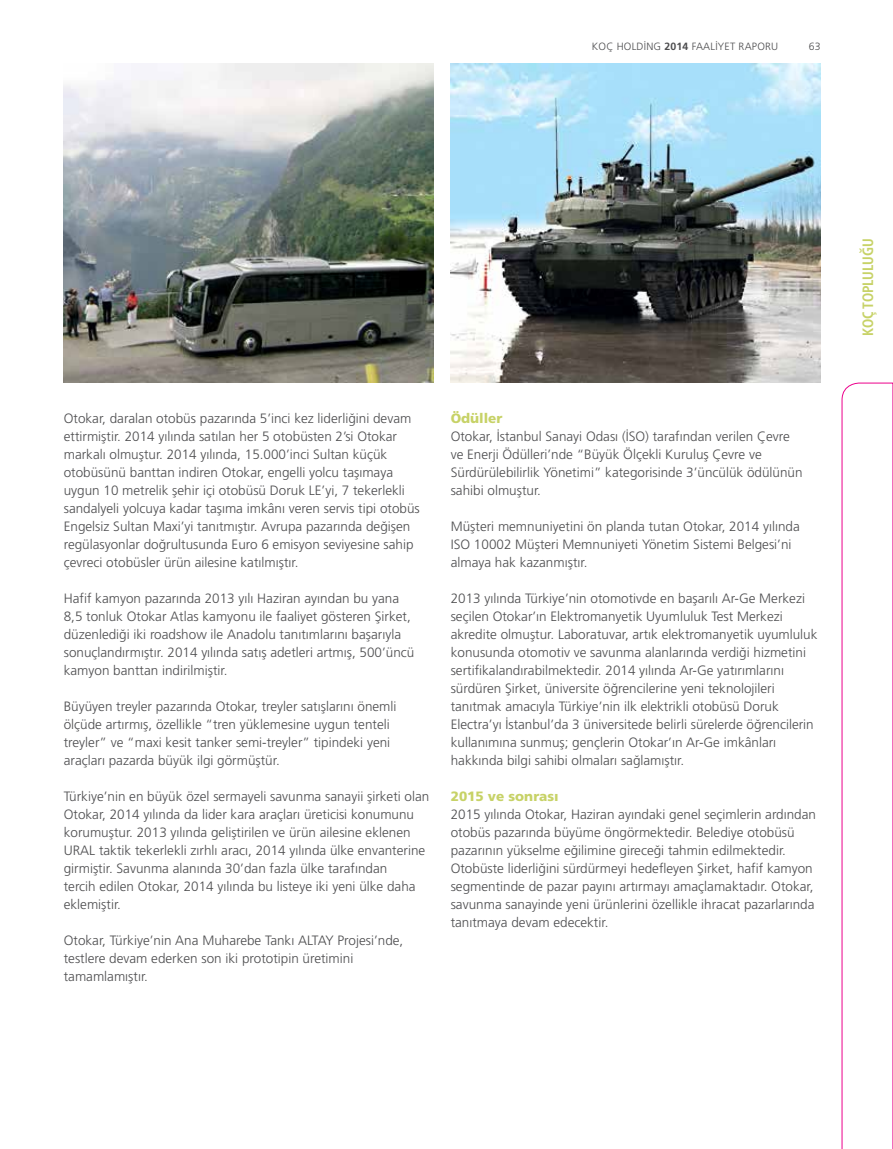
<style>
.page{position:relative;width:893px;height:1149px;background:#fff}
.page>*{position:absolute;margin:0;border:0;box-sizing:border-box;transform-origin:0 0}
.t1{font:700 condensed 15px "Frutiger Neue LTW1 G";color:#c7d267;scale:.95 1}
.t2{font:300 13.5px/18px "Frutiger CE";color:#4d4d4f}
.t3{font:900 13.5px "Frutiger CE";color:#c7d267}
.t4{font:300 10.5px "Frutiger CE";letter-spacing:.02em;color:#4d4d4f}
.s1{font-weight:700}
</style>
<div class="page">
<svg style="left:842px;top:383px;width:51px;height:765px"></svg>
<img style="left:64px;top:64px;width:370px;height:319px">
<img style="left:451px;top:64px;width:370px;height:319px">
<p class="t4" style="left:592px;top:41px;width:188px">KOÇ HOLDİNG <span class="s1">2014</span> FAALİYET RAPORU</p>
<p class="t4" style="left:809px;top:41px;width:13px">63</p>
<p class="t2" style="left:64px;top:409px;width:358px">Otokar, daralan otobüs pazarında 5’inci kez liderliğini devam ettirmiştir. 2014 yılında satılan her 5 otobüsten 2’si Otokar markalı olmuştur. 2014 yılında, 15.000’inci Sultan küçük otobüsünü banttan indiren Otokar, engelli yolcu taşımaya uygun 10 metrelik şehir içi otobüsü Doruk LE’yi, 7 tekerlekli sandalyeli yolcuya kadar taşıma imkânı veren servis tipi otobüs Engelsiz Sultan Maxi’yi tanıtmıştır. Avrupa pazarında değişen regülasyonlar doğrultusunda Euro 6 emisyon seviyesine sahip çevreci otobüsler ürün ailesine katılmıştır.</p>
<p class="t2" style="left:64px;top:589px;width:352px">Hafif kamyon pazarında 2013 yılı Haziran ayından bu yana 8,5 tonluk Otokar Atlas kamyonu ile faaliyet gösteren Şirket, düzenlediği iki roadshow ile Anadolu tanıtımlarını başarıyla sonuçlandırmıştır. 2014 yılında satış adetleri artmış, 500’üncü kamyon banttan indirilmiştir.</p>
<p class="t2" style="left:64px;top:697px;width:334px">Büyüyen treyler pazarında Otokar, treyler satışlarını önemli ölçüde artırmış, özellikle “tren yüklemesine uygun tenteli treyler” ve “maxi kesit tanker semi-treyler” tipindeki yeni araçları pazarda büyük ilgi görmüştür.</p>
<p class="t2" style="left:64px;top:787px;width:367px">Türkiye’nin en büyük özel sermayeli savunma sanayii şirketi olan Otokar, 2014 yılında da lider kara araçları üreticisi konumunu korumuştur. 2013 yılında geliştirilen ve ürün ailesine eklenen URAL taktik tekerlekli zırhlı aracı, 2014 yılında ülke envanterine girmiştir. Savunma alanında 30’dan fazla ülke tarafından<br>tercih edilen Otokar, 2014 yılında bu listeye iki yeni ülke daha eklemiştir.</p>
<p class="t2" style="left:64px;top:931px;width:341px">Otokar, Türkiye’nin Ana Muharebe Tankı ALTAY Projesi’nde, testlere devam ederken son iki prototipin üretimini tamamlamıştır.</p>
<p class="t3" style="left:451px;top:410px;width:53px">Ödüller</p>
<p class="t2" style="left:451px;top:427px;width:353px">Otokar, İstanbul Sanayi Odası (İSO) tarafından verilen Çevre ve Enerji Ödülleri’nde “Büyük Ölçekli Kuruluş Çevre ve Sürdürülebilirlik Yönetimi” kategorisinde 3’üncülük ödülünün sahibi olmuştur.</p>
<p class="t2" style="left:451px;top:517px;width:351px">Müşteri memnuniyetini ön planda tutan Otokar, 2014 yılında<br>ISO 10002 Müşteri Memnuniyeti Yönetim Sistemi Belgesi’ni almaya hak kazanmıştır.</p>
<p class="t2" style="left:451px;top:589px;width:368px">2013 yılında Türkiye’nin otomotivde en başarılı Ar-Ge Merkezi seçilen Otokar’ın Elektromanyetik Uyumluluk Test Merkezi akredite olmuştur. Laboratuvar, artık elektromanyetik uyumluluk konusunda otomotiv ve savunma alanlarında verdiği hizmetini sertifikalandırabilmektedir. 2014 yılında Ar-Ge yatırımlarını sürdüren Şirket, üniversite öğrencilerine yeni teknolojileri tanıtmak amacıyla Türkiye’nin ilk elektrikli otobüsü Doruk Electra’yı İstanbul’da 3 üniversitede belirli sürelerde öğrencilerin kullanımına sunmuş; gençlerin Otokar’ın Ar-Ge imkânları hakkında bilgi sahibi olmaları sağlamıştır.</p>
<p class="t3" style="left:451px;top:788px;width:110px">2015 ve sonrası</p>
<p class="t2" style="left:451px;top:805px;width:367px">2015 yılında Otokar, Haziran ayındaki genel seçimlerin ardından otobüs pazarında büyüme öngörmektedir. Belediye otobüsü pazarının yükselme eğilimine gireceği tahmin edilmektedir.<br>Otobüste liderliğini sürdürmeyi hedefleyen Şirket, hafif kamyon segmentinde de pazar payını artırmayı amaçlamaktadır. Otokar, savunma sanayinde yeni ürünlerini özellikle ihracat pazarlarında tanıtmaya devam edecektir.</p>
<p class="t1" style="left:859px;top:336px;width:104px;rotate:-90deg">KOÇ TOPLULUĞU</p>
</div>
